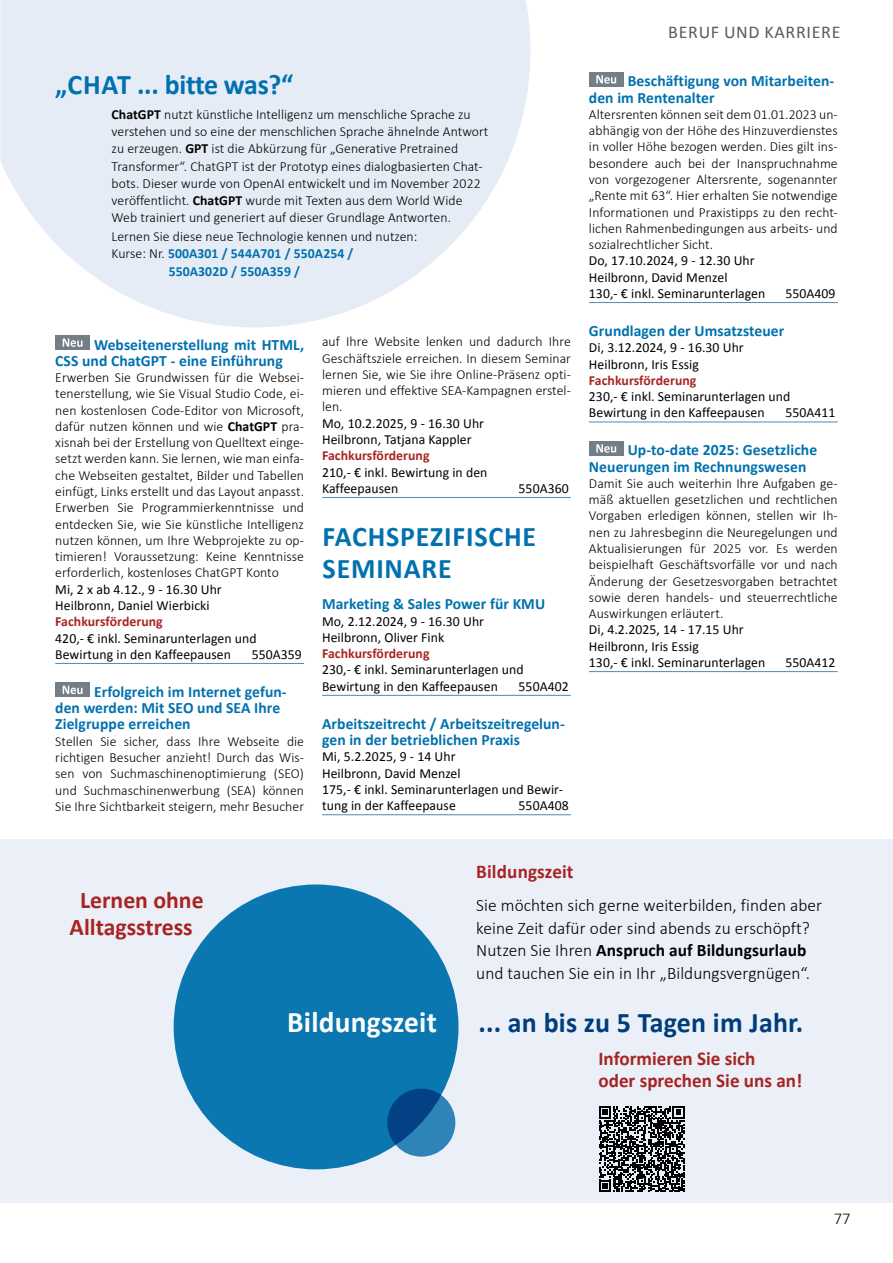
<style>
.page{position:relative;width:893px;height:1263px;background:#fff}
.page>*{position:absolute;margin:0;border:0;box-sizing:border-box;transform-origin:0 0}
.t1{font:700 30px "Calibri";letter-spacing:.01em;color:#fff}
.t2{font:700 28.5px/32.5px "Calibri";letter-spacing:.03em;color:#0071ae}
.t3{font:700 28.5px "Calibri";letter-spacing:.01em;color:#003d7c}
.t4{font:700 28.5px "Calibri";letter-spacing:-.01em;color:#0071ae}
.t5{font:700 24px/27.2px "Calibri";color:#a82422;text-align:center}
.t6{font:700 19.5px/22.5px "Calibri";color:#a82422}
.t7{font:18px "Calibri";letter-spacing:.04em;color:#535d62}
.t8{font:300 17.55px/22.5px "Calibri";letter-spacing:.005em;color:#000}
.t9{font:300 16.5px "Calibri";color:#000}
.t10{font:700 15.75px/16.2px "Calibri";letter-spacing:.005em;color:#0071ae}
.t11{font:300 13.8px/16.4px "Calibri";letter-spacing:.005em;color:#000;text-align:justify}
.t12{font:13.8px/16.4px "Calibri";letter-spacing:.005em;color:#000}
.t13{font:700 13.8px "Calibri";letter-spacing:.005em;color:#a82422}
.t14{font:700 13.8px "Calibri";letter-spacing:.005em;color:#0071ae}
.s1{font-weight:700}
.s2{font-weight:300;color:#000}
</style>
<div class="page">
<svg style="left:0;top:0;width:531px;height:328px;fill:#e6ecf6"></svg>
<div style="left:0;top:840px;width:893px;height:363px;background:#eaeff8"></div>
<hr style="left:589px;top:302px;width:249px;height:1px;background:#4e89be">
<hr style="left:589px;top:422px;width:249px;height:1px;background:#4e89be">
<hr style="left:589px;top:671px;width:249px;height:1px;background:#4e89be">
<div style="left:589px;top:72px;width:34px;height:14px;background:#737f86"></div>
<svg style="left:596px;top:75px;width:20px;height:9px"></svg>
<div style="left:589px;top:441px;width:34px;height:14px;background:#737f86"></div>
<svg style="left:596px;top:444px;width:20px;height:9px"></svg>
<hr style="left:322px;top:695px;width:249px;height:1px;background:#4e89be">
<hr style="left:322px;top:814px;width:249px;height:1px;background:#4e89be">
<hr style="left:55px;top:663px;width:249px;height:1px;background:#4e89be">
<div style="left:55px;top:335px;width:35px;height:15px;background:#737f86"></div>
<svg style="left:63px;top:338px;width:19px;height:9px"></svg>
<div style="left:55px;top:683px;width:35px;height:14px;background:#737f86"></div>
<svg style="left:63px;top:686px;width:19px;height:8px"></svg>
<hr style="left:322px;top:497px;width:249px;height:1px;background:#4e89be">
<div style="left:173px;top:884px;width:286px;height:286px;background:#0b77b1;border-radius:50%"></div>
<svg style="left:599px;top:1106px;width:86px;height:86px"></svg>
<svg style="left:387px;top:1088px;width:68px;height:68px;background:#18639e"></svg>
<h2 class="t4" style="left:55px;top:66px;width:240px">„CHAT ... bitte was?“</h2>
<p class="t11" style="left:112px;top:105px;width:378px;line-height:17.2px;text-align:left"><span class="s1">ChatGPT</span> nutzt künstliche Intelligenz um menschliche Sprache zu verstehen und so eine der menschlichen Sprache ähnelnde Antwort zu erzeugen. <span class="s1">GPT</span> ist die Abkürzung für „Generative Pretrained Transformer“. ChatGPT ist der Prototyp eines dialogbasierten Chat&shy;bots. Dieser wurde von OpenAI entwickelt und im November 2022 veröffentlicht. <span class="s1">ChatGPT</span> wurde mit Texten aus dem World Wide Web trainiert und generiert auf dieser Grundlage Antworten.</p>
<p class="t11" style="left:112px;top:228px;width:307px">Lernen Sie diese neue Technologie kennen und nutzen:</p>
<p class="t14" style="left:112px;top:245px;width:243px"><span class="s2">Kurse: Nr.</span> 500A301 / 544A701 / 550A254 /</p>
<p class="t14" style="left:169px;top:262px;width:133px">550A302D / 550A359 /</p>
<p class="t10" style="left:55px;top:336px;width:250px;text-indent:39px">Webseitenerstellung mit HTML,<br>CSS und ChatGPT - eine Einführung</p>
<p class="t11" style="left:55px;top:369px;width:250px">Erwerben Sie Grundwissen für die Websei&shy;tenerstellung, wie Sie Visual Studio Code, ei&shy;nen kostenlosen Code-Editor von Microsoft, dafür nutzen können und wie <span class="s1">ChatGPT</span> pra&shy;xisnah bei der Erstellung von Quelltext einge&shy;setzt werden kann. Sie lernen, wie man einfa&shy;che Webseiten gestaltet, Bilder und Tabellen einfügt, Links erstellt und das Layout anpasst.<br>Erwerben Sie Programmierkenntnisse und entdecken Sie, wie Sie künstliche Intelligenz nutzen können, um Ihre Webprojekte zu op&shy;timieren! Voraussetzung: Keine Kenntnisse erforderlich, kostenloses ChatGPT Konto</p>
<p class="t12" style="left:55px;top:581px;width:168px">Mi, 2 x ab 4.12., 9 - 16.30 Uhr<br>Heilbronn, Daniel Wierbicki</p>
<p class="t13" style="left:55px;top:613px;width:109px">Fachkursförderung</p>
<p class="t12" style="left:55px;top:630px;width:203px">420,- € inkl. Seminarunterlagen und<br>Bewirtung in den Kaffeepausen</p>
<p class="t12" style="left:252px;top:646px;width:52px">550A359</p>
<p class="t10" style="left:55px;top:683px;width:233px;text-indent:39px">Erfolgreich im Internet gefun&shy;den werden: Mit SEO und SEA Ihre<br>Zielgruppe erreichen</p>
<p class="t11" style="left:55px;top:732px;width:250px">Stellen Sie sicher, dass Ihre Webseite die richtigen Besucher anzieht! Durch das Wis&shy;sen von Suchmaschinenoptimierung (SEO) und Suchmaschinenwerbung (SEA) können Sie Ihre Sichtbarkeit steigern, mehr Besucher</p>
<p class="t11" style="left:322px;top:333px;width:250px">auf Ihre Website lenken und dadurch Ihre Geschäftsziele erreichen. In diesem Seminar lernen Sie, wie Sie ihre Online-Präsenz opti&shy;mieren und effektive SEA-Kampagnen erstel&shy;len.</p>
<p class="t12" style="left:322px;top:415px;width:163px">Mo, 10.2.2025, 9 - 16.30 Uhr<br>Heilbronn, Tatjana Kappler</p>
<p class="t13" style="left:322px;top:447px;width:109px">Fachkursförderung</p>
<p class="t12" style="left:322px;top:464px;width:167px">210,- € inkl. Bewirtung in den<br>Kaffeepausen</p>
<p class="t12" style="left:519px;top:480px;width:52px">550A360</p>
<h2 class="t2" style="left:323px;top:520px;width:215px">FACHSPEZIFISCHE<br>SEMINARE</h2>
<p class="t10" style="left:322px;top:596px;width:225px">Marketing &amp; Sales Power für KMU</p>
<p class="t12" style="left:322px;top:613px;width:163px">Mo, 2.12.2024, 9 - 16.30 Uhr<br>Heilbronn, Oliver Fink</p>
<p class="t13" style="left:322px;top:645px;width:109px">Fachkursförderung</p>
<p class="t12" style="left:322px;top:662px;width:203px">230,- € inkl. Seminarunterlagen und<br>Bewirtung in den Kaffeepausen</p>
<p class="t12" style="left:519px;top:678px;width:52px">550A402</p>
<p class="t10" style="left:322px;top:715px;width:244px">Arbeitszeitrecht / Arbeitszeitregelun&shy;gen in der betrieblichen Praxis</p>
<p class="t12" style="left:322px;top:748px;width:242px">Mi, 5.2.2025, 9 - 14 Uhr<br>Heilbronn, David Menzel<br>175,- € inkl. Seminarunterlagen und Bewir&shy;tung in der Kaffeepause</p>
<p class="t12" style="left:519px;top:797px;width:52px">550A408</p>
<h3 class="t7" style="left:668px;top:21px;width:174px">BERUF UND KARRIERE</h3>
<p class="t10" style="left:589px;top:73px;width:247px;text-indent:39px">Beschäftigung von Mitarbeiten&shy;den im Rentenalter</p>
<p class="t11" style="left:589px;top:105px;width:250px">Altersrenten können seit dem 01.01.2023 un&shy;abhängig von der Höhe des Hinzuverdienstes in voller Höhe bezogen werden. Dies gilt ins&shy;besondere auch bei der Inanspruchnahme von vorgezogener Altersrente, sogenannter „Rente mit 63“. Hier erhalten Sie notwendige Informationen und Praxistipps zu den recht&shy;lichen Rahmenbedingungen aus arbeits- und sozialrechtlicher Sicht.</p>
<p class="t12" style="left:589px;top:253px;width:178px">Do, 17.10.2024, 9 - 12.30 Uhr<br>Heilbronn, David Menzel<br>130,- € inkl. Seminarunterlagen</p>
<p class="t12" style="left:785px;top:285px;width:52px">550A409</p>
<p class="t10" style="left:589px;top:323px;width:197px">Grundlagen der Umsatzsteuer</p>
<p class="t12" style="left:589px;top:339px;width:156px">Di, 3.12.2024, 9 - 16.30 Uhr<br>Heilbronn, Iris Essig</p>
<p class="t13" style="left:589px;top:371px;width:109px">Fachkursförderung</p>
<p class="t12" style="left:589px;top:388px;width:203px">230,- € inkl. Seminarunterlagen und<br>Bewirtung in den Kaffeepausen</p>
<p class="t12" style="left:785px;top:405px;width:52px">550A411</p>
<p class="t10" style="left:589px;top:442px;width:230px;text-indent:39px">Up-to-date 2025: Gesetzliche<br>Neuerungen im Rechnungswesen</p>
<p class="t11" style="left:589px;top:474px;width:250px">Damit Sie auch weiterhin Ihre Aufgaben ge&shy;mäß aktuellen gesetzlichen und rechtlichen Vorgaben erledigen können, stellen wir Ih&shy;nen zu Jahresbeginn die Neuregelungen und Aktualisierungen für 2025 vor. Es werden beispielhaft Geschäftsvorfälle vor und nach Änderung der Gesetzesvorgaben betrachtet sowie deren handels- und steuerrechtliche Auswirkungen erläutert.</p>
<p class="t12" style="left:589px;top:622px;width:178px">Di, 4.2.2025, 14 - 17.15 Uhr<br>Heilbronn, Iris Essig<br>130,- € inkl. Seminarunterlagen</p>
<p class="t12" style="left:785px;top:654px;width:52px">550A412</p>
<h3 class="t5" style="left:70px;top:886px;width:136px">Lernen ohne<br>Alltagsstress</h3>
<h3 class="t6" style="left:476px;top:860px;width:99px">Bildungszeit</h3>
<p class="t8" style="left:476px;top:893px;width:347px">Sie möchten sich gerne weiterbilden, finden aber keine Zeit dafür oder sind abends zu erschöpft?<br>Nutzen Sie Ihren <span class="s1">Anspruch auf Bildungsurlaub </span>und tauchen Sie ein in Ihr „Bildungsvergnügen“.</p>
<h1 class="t1" style="left:287px;top:1003px;width:151px">Bildungszeit</h1>
<h2 class="t3" style="left:478px;top:1004px;width:327px">... an bis zu 5 Tagen im Jahr.</h2>
<h3 class="t6" style="left:598px;top:1047px;width:205px">Informieren Sie sich<br>oder sprechen Sie uns an!</h3>
<p class="t9" style="left:834px;top:1208px;width:18px">77</p>
</div>
